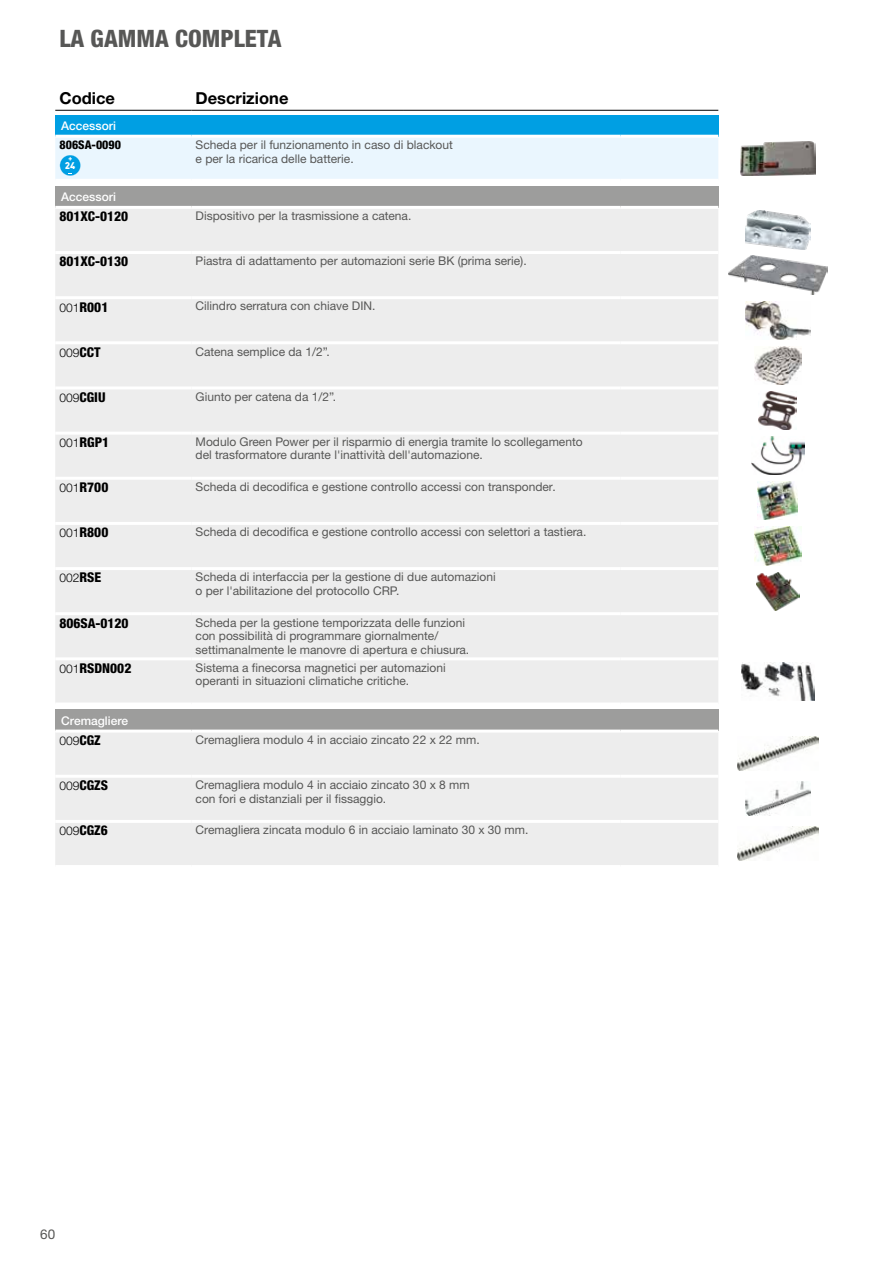
<style>
.page{position:relative;width:893px;height:1263px;background:#fff}
.page>*{position:absolute;margin:0;border:0;box-sizing:border-box;transform-origin:0 0}
.t1{font:800 condensed 24px "Helvetica Neue LTW1 G";color:#575756}
.t2{font:700 16.5px "Helvetica Neue LTW1 G";color:#000}
.t3{font:800 condensed 13.5px "Helvetica Neue LTW1 G";color:#000}
.t4{font:13.5px "Helvetica Neue LTW1 G";color:#575756}
.t5{font:12px/13.5px "Helvetica Neue LTW1 G";color:#575756}
.t6{font:500 12px/20.2px "Helvetica Neue LTW1 G";color:#fff}
.t7{font:300 12px "Helvetica Neue LTW1 G";color:#000}
.t8{font:800 condensed 12px "Helvetica Neue LTW1 G";color:#000}
.t9{font:11.25px "Came Type";color:#fff}
.s1{font-weight:300;font-stretch:normal;font-size:12px}
.s2{font-weight:800;font-stretch:condensed;font-size:13.5px}
.s3{font-weight:300;color:#000}
.s4{font-weight:800;font-stretch:condensed;font-size:13.5px;color:#000}
</style>
<div class="page">
<hr style="left:55px;top:110px;width:136px;height:1px;background:#000">
<hr style="left:191px;top:110px;width:213px;height:1px;background:#000">
<hr style="left:404px;top:110px;width:314px;height:1px;background:#000">
<div style="left:55px;top:115px;width:663px;height:21px;background:#009fe3"></div>
<hr style="left:55px;top:135px;width:136px;height:3px;background:#fff">
<hr style="left:191px;top:135px;width:429px;height:3px;background:#fff">
<hr style="left:620px;top:135px;width:98px;height:3px;background:#fff">
<div style="left:55px;top:136px;width:663px;height:43px;background:#eaf6fe"></div>
<img style="left:741px;top:141px;width:74px;height:34px">
<div style="left:55px;top:186px;width:663px;height:21px;background:#9d9d9c"></div>
<div style="left:55px;top:209px;width:663px;height:493px;background:#ededed"></div>
<hr style="left:55px;top:206px;width:136px;height:3px;background:#fff">
<hr style="left:191px;top:206px;width:429px;height:3px;background:#fff">
<hr style="left:620px;top:206px;width:98px;height:3px;background:#fff">
<hr style="left:55px;top:251px;width:136px;height:3px;background:#fff">
<hr style="left:191px;top:251px;width:429px;height:3px;background:#fff">
<hr style="left:620px;top:251px;width:98px;height:3px;background:#fff">
<hr style="left:55px;top:296px;width:136px;height:3px;background:#fff">
<hr style="left:191px;top:296px;width:429px;height:3px;background:#fff">
<hr style="left:620px;top:296px;width:98px;height:3px;background:#fff">
<hr style="left:55px;top:341px;width:136px;height:3px;background:#fff">
<hr style="left:191px;top:341px;width:429px;height:3px;background:#fff">
<hr style="left:620px;top:341px;width:98px;height:3px;background:#fff">
<hr style="left:55px;top:386px;width:136px;height:3px;background:#fff">
<hr style="left:191px;top:386px;width:429px;height:3px;background:#fff">
<hr style="left:620px;top:386px;width:98px;height:3px;background:#fff">
<hr style="left:55px;top:432px;width:136px;height:3px;background:#fff">
<hr style="left:191px;top:432px;width:429px;height:3px;background:#fff">
<hr style="left:620px;top:432px;width:98px;height:3px;background:#fff">
<hr style="left:55px;top:477px;width:136px;height:3px;background:#fff">
<hr style="left:191px;top:477px;width:429px;height:3px;background:#fff">
<hr style="left:620px;top:477px;width:98px;height:3px;background:#fff">
<hr style="left:55px;top:522px;width:136px;height:3px;background:#fff">
<hr style="left:191px;top:522px;width:429px;height:3px;background:#fff">
<hr style="left:620px;top:522px;width:98px;height:3px;background:#fff">
<hr style="left:55px;top:567px;width:136px;height:3px;background:#fff">
<hr style="left:191px;top:567px;width:429px;height:3px;background:#fff">
<hr style="left:620px;top:567px;width:98px;height:3px;background:#fff">
<hr style="left:55px;top:612px;width:136px;height:3px;background:#fff">
<hr style="left:191px;top:612px;width:429px;height:3px;background:#fff">
<hr style="left:620px;top:612px;width:98px;height:3px;background:#fff">
<hr style="left:55px;top:657px;width:136px;height:3px;background:#fff">
<hr style="left:191px;top:657px;width:429px;height:3px;background:#fff">
<hr style="left:620px;top:657px;width:98px;height:3px;background:#fff">
<img style="left:745px;top:211px;width:65px;height:38px">
<img style="left:728px;top:256px;width:100px;height:38px">
<img style="left:745px;top:301px;width:66px;height:38px">
<img style="left:754px;top:346px;width:48px;height:38px">
<img style="left:759px;top:391px;width:38px;height:39px">
<img style="left:752px;top:437px;width:52px;height:38px">
<img style="left:758px;top:482px;width:40px;height:38px">
<img style="left:754px;top:527px;width:47px;height:38px">
<img style="left:757px;top:572px;width:42px;height:38px">
<img style="left:741px;top:662px;width:74px;height:38px">
<div style="left:55px;top:710px;width:663px;height:21px;background:#9d9d9c"></div>
<div style="left:55px;top:733px;width:663px;height:132px;background:#ededed"></div>
<hr style="left:55px;top:729px;width:136px;height:3px;background:#fff">
<hr style="left:191px;top:729px;width:429px;height:3px;background:#fff">
<hr style="left:620px;top:729px;width:98px;height:3px;background:#fff">
<hr style="left:55px;top:775px;width:136px;height:3px;background:#fff">
<hr style="left:191px;top:775px;width:429px;height:3px;background:#fff">
<hr style="left:620px;top:775px;width:98px;height:3px;background:#fff">
<hr style="left:55px;top:820px;width:136px;height:3px;background:#fff">
<hr style="left:191px;top:820px;width:429px;height:3px;background:#fff">
<hr style="left:620px;top:820px;width:98px;height:3px;background:#fff">
<img style="left:737px;top:737px;width:81px;height:34px">
<img style="left:745px;top:782px;width:65px;height:34px">
<img style="left:737px;top:827px;width:81px;height:34px">
<h1 class="t1" style="left:60px;top:24px;width:224px">LA GAMMA COMPLETA</h1>
<h2 class="t2" style="left:60px;top:88px;width:57px">Codice</h2>
<h2 class="t2" style="left:196px;top:88px;width:94px">Descrizione</h2>
<p class="t6" style="left:61px;top:115px;width:56px">Accessori</p>
<p class="t8" style="left:60px;top:137px;width:63px">806SA-0090</p>
<p class="t9" style="left:65px;top:159px;width:12px">24</p>
<p class="t5" style="left:196px;top:138px;width:259px">Scheda per il funzionamento in caso di blackout e per la ricarica delle batterie.</p>
<p class="t6" style="left:61px;top:187px;width:56px">Accessori</p>
<p class="t3" style="left:60px;top:208px;width:70px">801XC-0120</p>
<p class="t5" style="left:196px;top:209px;width:217px">Dispositivo per la trasmissione a catena.</p>
<p class="t3" style="left:60px;top:253px;width:70px">801XC-0130</p>
<p class="t5" style="left:196px;top:254px;width:333px">Piastra di adattamento per automazioni serie BK (prima serie).</p>
<p class="t3" style="left:60px;top:298px;width:50px"><span class="s1">001</span>R001</p>
<p class="t5" style="left:196px;top:299px;width:181px">Cilindro serratura con chiave DIN.</p>
<p class="t7" style="left:60px;top:345px;width:42px">009<span class="s2">CCT</span></p>
<p class="t5" style="left:196px;top:345px;width:136px">Catena semplice da 1/2”.</p>
<p class="t3" style="left:60px;top:389px;width:48px"><span class="s1">009</span>CGIU</p>
<p class="t5" style="left:196px;top:390px;width:142px">Giunto per catena da 1/2”.</p>
<p class="t3" style="left:60px;top:434px;width:51px"><span class="s1">001</span>RGP1</p>
<p class="t5" style="left:196px;top:435px;width:388px">Modulo Green Power per il risparmio di energia tramite lo scollegamento del trasformatore durante l'inattività dell'automazione.</p>
<p class="t3" style="left:60px;top:479px;width:50px"><span class="s1">001</span>R700</p>
<p class="t5" style="left:196px;top:480px;width:362px">Scheda di decodifica e gestione controllo accessi con transponder.</p>
<p class="t3" style="left:60px;top:524px;width:50px"><span class="s1">001</span>R800</p>
<p class="t5" style="left:196px;top:525px;width:392px">Scheda di decodifica e gestione controllo accessi con selettori a tastiera.</p>
<p class="t7" style="left:60px;top:571px;width:43px">002<span class="s2">RSE</span></p>
<p class="t5" style="left:196px;top:570px;width:302px">Scheda di interfaccia per la gestione di due automazioni o per l'abilitazione del protocollo CRP.</p>
<p class="t3" style="left:60px;top:614px;width:71px">806SA-0120</p>
<p class="t5" style="left:196px;top:615px;width:275px">Scheda per la gestione temporizzata delle funzioni con possibilità di programmare giornalmente/ settimanalmente le manovre di apertura e chiusura.</p>
<p class="t3" style="left:60px;top:660px;width:73px"><span class="s1">001</span>RSDN002</p>
<p class="t5" style="left:196px;top:660px;width:252px">Sistema a finecorsa magnetici per automazioni operanti in situazioni climatiche critiche.</p>
<p class="t6" style="left:60px;top:710px;width:70px">Cremagliere<br><span class="s3">009</span><span class="s4">CGZ</span></p>
<p class="t5" style="left:196px;top:733px;width:286px">Cremagliera modulo 4 in acciaio zincato 22 x 22 mm.</p>
<p class="t3" style="left:60px;top:777px;width:50px"><span class="s1">009</span>CGZS</p>
<p class="t5" style="left:196px;top:778px;width:276px">Cremagliera modulo 4 in acciaio zincato 30 x 8 mm con fori e distanziali per il fissaggio.</p>
<p class="t3" style="left:60px;top:822px;width:50px"><span class="s1">009</span>CGZ6</p>
<p class="t5" style="left:196px;top:823px;width:334px">Cremagliera zincata modulo 6 in acciaio laminato 30 x 30 mm.</p>
<p class="t4" style="left:40px;top:1225px;width:17px">60</p>
</div>
